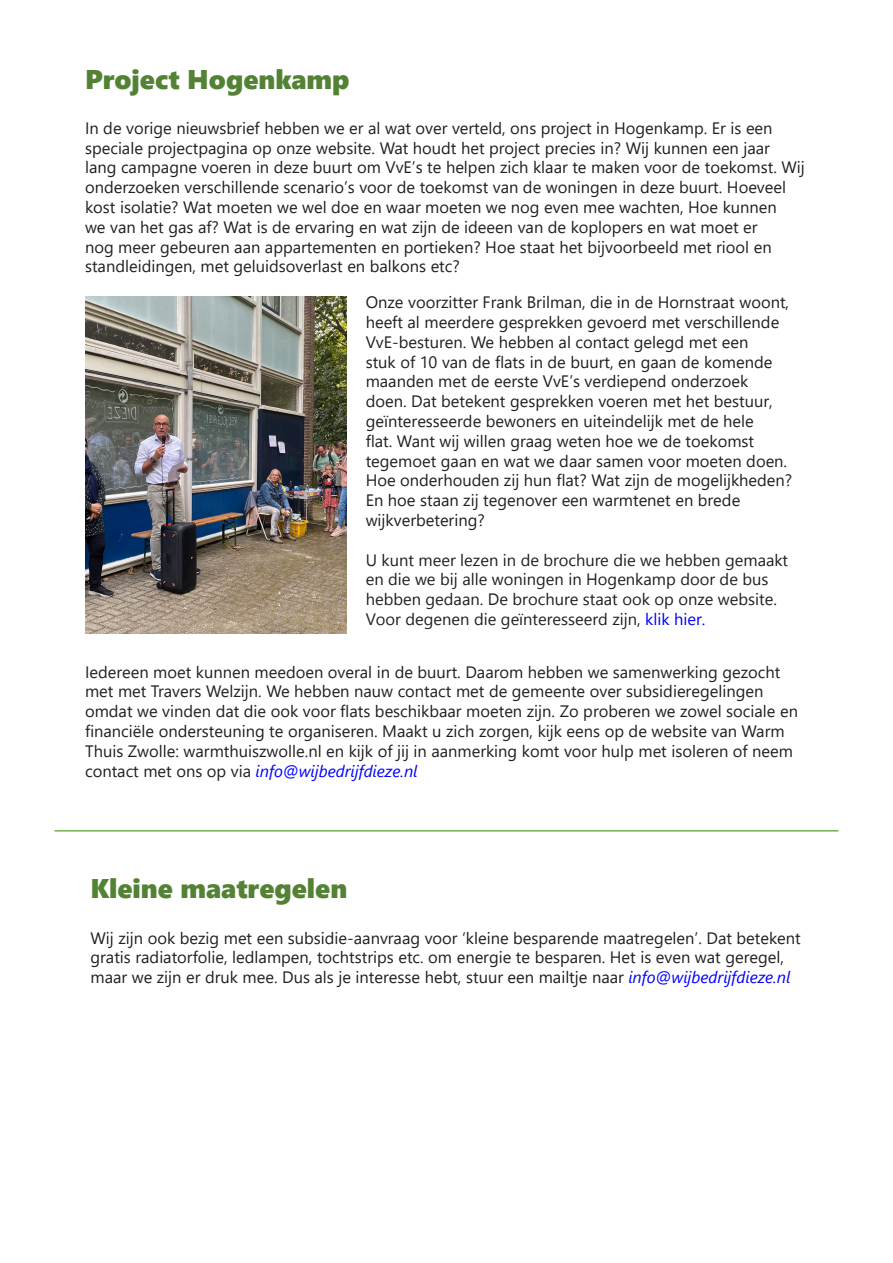
<style>
.page{position:relative;width:893px;height:1263px;background:#fff}
.page>*{position:absolute;margin:0;border:0;box-sizing:border-box;transform-origin:0 0}
.t1{font:27px "Segoe UI Black";color:#548235}
.t2{font:16.5px/19.8px "Segoe UI";color:#231f20}
.t3{font:16.5px "Segoe UI Emoji";color:#231f20}
.s1{font-style:italic;color:#00f}
</style>
<div class="page">
<img style="left:85px;top:296px;width:262px;height:338px">
<hr style="left:55px;top:830px;width:783px;height:1px;background:#71b14c">
<p class="t1" style="left:85px;top:60px;width:266px">Project Hogenkamp</p>
<p class="t2" style="left:85px;top:117px;width:721px">In de vorige nieuwsbrief hebben we er al wat over verteld, ons project in Hogenkamp. Er is een speciale projectpagina op onze website. Wat houdt het project precies in? Wij kunnen een jaar lang campagne voeren in deze buurt om VvE’s te helpen zich klaar te maken voor de toekomst. Wij onderzoeken verschillende scenario’s voor de toekomst van de woningen in deze buurt. Hoeveel kost isolatie? Wat moeten we wel doe en waar moeten we nog even mee wachten, Hoe kunnen<br>we van het gas af? Wat is de ervaring en wat zijn de ideeen van de koplopers en wat moet er<br>nog meer gebeuren aan appartementen en portieken? Hoe staat het bijvoorbeeld met riool en standleidingen, met geluidsoverlast en balkons etc?</p>
<p class="t2" style="left:366px;top:291px;width:428px;text-indent:12px">nze voorzitter Frank Brilman, die in de Hornstraat woont, heeft al meerdere gesprekken gevoerd met verschillende VvE-besturen. We hebben al contact gelegd met een<br>stuk of 10 van de flats in de buurt, en gaan de komende maanden met de eerste VvE’s verdiepend onderzoek doen. Dat betekent gesprekken voeren met het bestuur, geïnteresseerde bewoners en uiteindelijk met de hele<br>flat. Want wij willen graag weten hoe we de toekomst tegemoet gaan en wat we daar samen voor moeten doen.<br>Hoe onderhouden zij hun flat? Wat zijn de mogelijkheden?<br>En hoe staan zij tegenover een warmtenet en brede wijkverbetering?</p>
<p class="t3" style="left:390px;top:550px;width:26px">◆■▼</p>
<p class="t3" style="left:460px;top:550px;width:57px">● ■ ■</p>
<p class="t3" style="left:711px;top:550px;width:11px">■</p>
<p class="t3" style="left:374px;top:569px;width:11px">■</p>
<p class="t3" style="left:504px;top:569px;width:133px">□■■ ■ ■ ★□ ■</p>
<p class="t3" style="left:412px;top:589px;width:11px">■</p>
<p class="t3" style="left:470px;top:589px;width:11px">■</p>
<p class="t3" style="left:528px;top:589px;width:171px">□ ◆ ▲▼ ▼ □□ □ □■</p>
<p class="t2" style="left:85px;top:660px;width:714px">Iedereen moet kunnen meedoen overal in de buurt. Daarom hebben we samenwerking gezocht met met Travers Welzijn. We hebben nauw contact met de gemeente over subsidieregelingen omdat we vinden dat die ook voor flats beschikbaar moeten zijn. Zo proberen we zowel sociale en financiële ondersteuning te organiseren. Maakt u zich zorgen, kijk eens op de website van Warm Thuis Zwolle: warmthuiszwolle.nl en kijk of jij in aanmerking komt voor hulp met isoleren of neem contact met ons op via <span class="s1">info@wijbedrijfdieze.nl</span></p>
<p class="t1" style="left:90px;top:869px;width:258px">Kleine maatregelen</p>
<p class="t2" style="left:90px;top:926px;width:712px">Wij zijn ook bezig met een subsidie-aanvraag voor ‘kleine besparende maatregelen’. Dat betekent gratis radiatorfolie, ledlampen, tochtstrips etc. om energie te besparen. Het is even wat geregel, maar we zijn er druk mee. Dus als je interesse hebt, stuur een mailtje naar <span class="s1">info@wijbedrijfdieze.nl</span></p>
</div>
